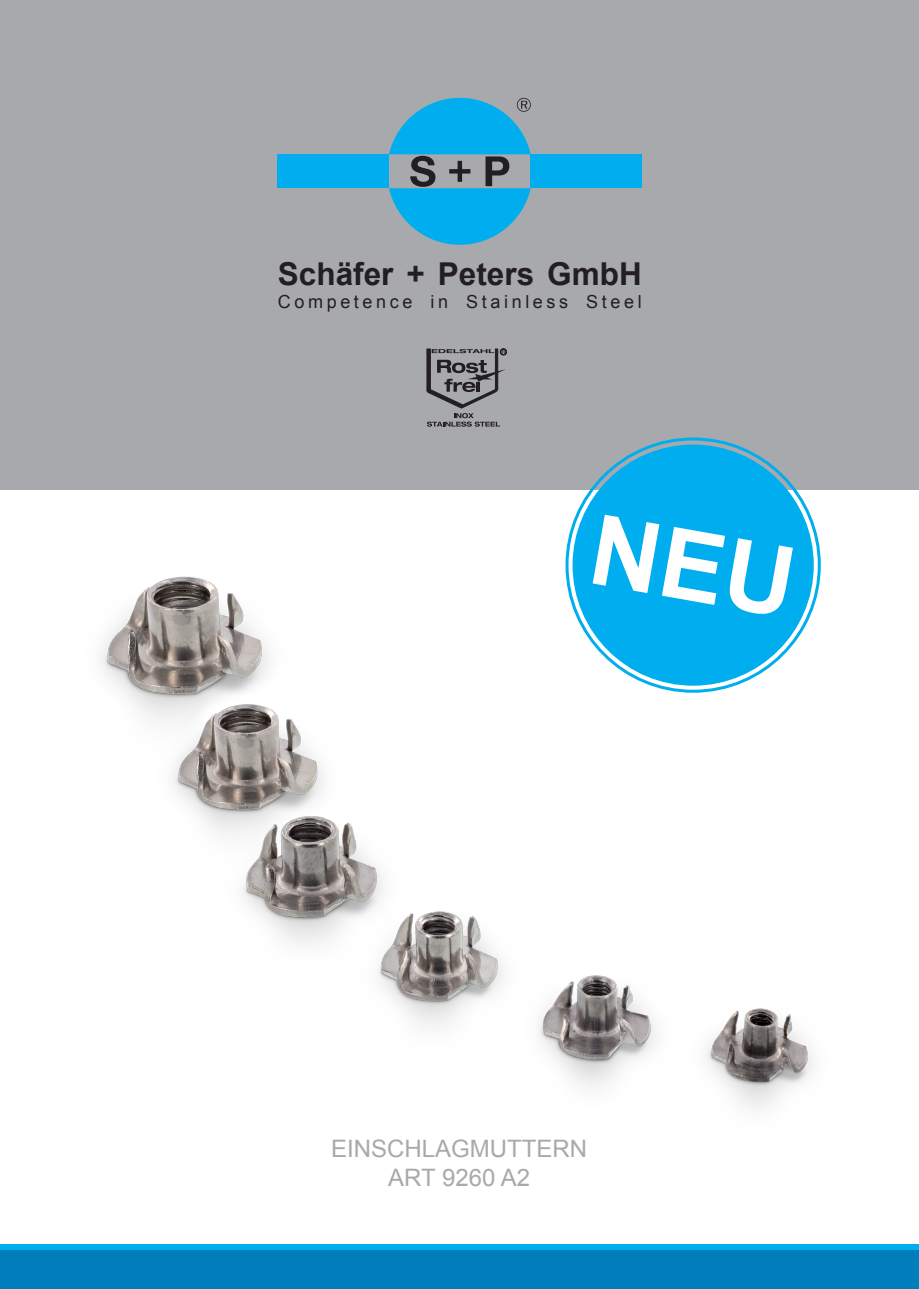
<style>
.page{position:relative;width:919px;height:1289px;background:#fff}
.page>*{position:absolute;margin:0;border:0;box-sizing:border-box;transform-origin:0 0}
.t1{font:700 31.5px "Arial";color:#231f20}
.t2{font:24px/28.8px "Arial";color:#a8a9ad;text-align:center}
.t3{font:18px "Arial";letter-spacing:.2em;color:#231f20}
</style>
<div class="page">
<img style="left:101px;top:530px;width:720px;height:579px">
<div style="left:0;top:0;width:918px;height:489px;background:#a8a9ad"></div>
<div style="left:278px;top:154px;width:111px;height:34px;background:#00aeef"></div>
<div style="left:530px;top:154px;width:111px;height:34px;background:#00aeef"></div>
<svg style="left:389px;top:98px;width:141px;height:147px"></svg>
<svg style="left:427px;top:349px;width:79px;height:77px"></svg>
<div style="left:0;top:1244px;width:918px;height:6px;background:#00aeef"></div>
<div style="left:0;top:1250px;width:918px;height:38px;background:#007dbb"></div>
<div style="left:572px;top:444px;width:241px;height:241px;background:#00aeef;border-radius:50%"></div>
<p class="t1" style="left:278px;top:253px;width:365px">Schäfer + Peters GmbH</p>
<p class="t3" style="left:278px;top:289px;width:365px">Competence in Stainless Steel</p>
<p class="t2" style="left:331px;top:1134px;width:258px">EINSCHLAGMUTTERN<br>ART 9260 A2</p>
</div>
